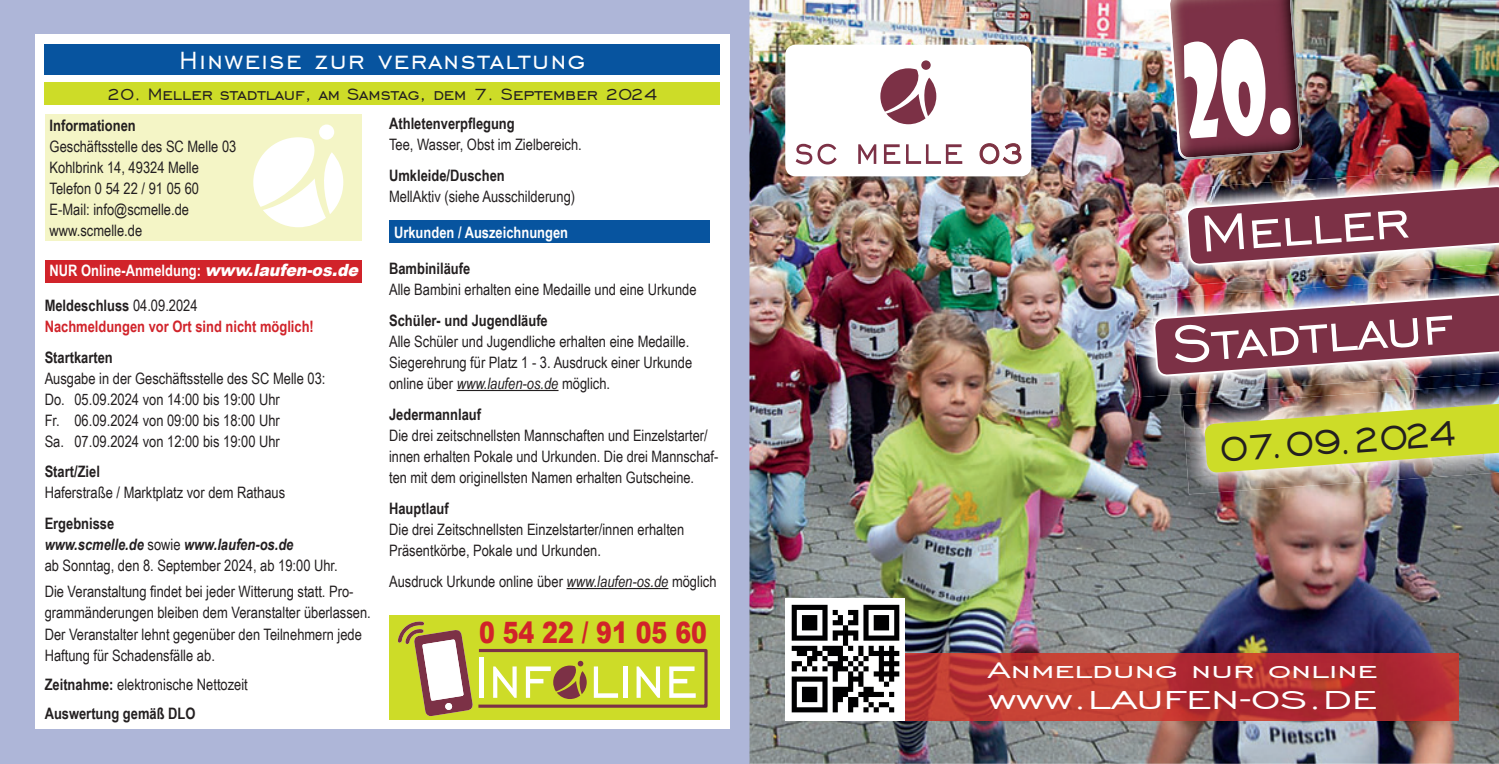
<style>
.page{position:relative;width:1499px;height:764px;background:#fff}
.page>*{position:absolute;margin:0;border:0;box-sizing:border-box;transform-origin:0 0}
.t1{font:66.33px/108.5px "Engravers Gothic BT";color:#fff;text-align:center}
.t2{font:46.02px "Engravers Gothic BT";color:#231f20;scale:.91 1}
.t3{font:32.9px "Engravers Gothic BT";color:#fff;scale:1.39 1}
.t4{font:31.5px "Engravers Gothic BT";letter-spacing:.05em;color:#fff}
.t5{font:900 29.4px "Arial";color:#d1232a;scale:.81 1}
.t6{font:28.53px "Engravers Gothic BT";color:#fff;scale:1.39 1}
.t7{font:21px "Engravers Gothic BT";color:#231f20}
.t8{font:15.75px/21.2px "Arial Narrow";color:#231f20}
.t9{font:700 15.75px/29.2px "Arial Narrow";color:#231f20}
.t10{font:700 15.75px/34.5px "Arial Narrow";color:#fff}
.t11{font:700 15.75px "Arial Narrow";color:#d1232a}
.s1{font-family:"Arial";font-weight:900;font-style:italic;font-size:16.8px}
.s2{color:#231f20}
.s3{font-weight:400;color:#231f20}
.s4{font-weight:700}
.s5{font-weight:700;font-style:italic}
.s6{font-weight:400}
.s7{font-style:italic}
</style>
<div class="page">
<div style="left:0;top:0;width:749px;height:764px;background:#aeb6d8"></div>
<div style="left:35px;top:35px;width:694px;height:694px;background:#fff"></div>
<div style="left:389px;top:221px;width:320px;height:22px;background:#07549f"></div>
<div style="left:45px;top:260px;width:316px;height:23px;background:#d1232a"></div>
<div style="left:45px;top:114px;width:316px;height:127px;background:#f4f5c6"></div>
<img style="left:749px;top:0;width:749px;height:764px">
<div style="left:785px;top:45px;width:246px;height:131px;background:#fff;border-radius:10px"></div>
<img style="left:1167px;top:0;width:134px;height:159px">
<img style="left:1165px;top:166px;width:333px;height:20px">
<img style="left:1132px;top:275px;width:366px;height:122px">
<img style="left:1153px;top:186px;width:345px;height:190px">
<div style="left:785px;top:598px;width:120px;height:123px;background:#fff"></div>
<svg style="left:791px;top:605px;width:108px;height:107px"></svg>
<svg style="left:795px;top:144px;width:41px;height:21px"></svg>
<svg style="left:858px;top:144px;width:18px;height:20px"></svg>
<svg style="left:883px;top:144px;width:79px;height:20px"></svg>
<svg style="left:979px;top:143px;width:42px;height:21px"></svg>
<svg style="left:880px;top:68px;width:56px;height:56px"></svg>
<div style="left:921px;top:60px;width:9px;height:10px;background:#7c3146;border-radius:50%"></div>
<img style="left:1182px;top:384px;width:316px;height:110px">
<img style="left:1203px;top:389px;width:295px;height:84px">
<img style="left:905px;top:653px;width:552px;height:68px">
<div style="left:45px;top:82px;width:674px;height:22px;background:#cddc28"></div>
<div style="left:45px;top:45px;width:674px;height:30px;background:#07549f"></div>
<div style="left:389px;top:615px;width:330px;height:104px;background:#cddc28"></div>
<hr style="left:479px;top:657px;width:4px;height:41px;background:#fff">
<svg style="left:493px;top:666px;width:23px;height:32px"></svg>
<svg style="left:593px;top:666px;width:25px;height:32px"></svg>
<hr style="left:623px;top:666px;width:4px;height:32px;background:#fff">
<svg style="left:636px;top:666px;width:24px;height:32px"></svg>
<svg style="left:669px;top:666px;width:26px;height:32px"></svg>
<svg style="left:526px;top:661px;width:60px;height:38px"></svg>
<div style="left:477px;top:649px;width:230px;height:59px;border:3px solid #7c3146"></div>
<svg style="left:398px;top:622px;width:75px;height:94px"></svg>
<div style="left:445px;top:703px;width:7px;height:7px;background:#fff;border-radius:3px"></div>
<hr style="left:456px;top:390px;width:102px;height:1px;background:#231f20">
<hr style="left:566px;top:588px;width:102px;height:1px;background:#231f20">
<svg style="left:253px;top:137px;width:90px;height:90px"></svg>
<div style="left:319px;top:125px;width:15px;height:15px;background:#fff;border-radius:50%"></div>
<svg style="left:1181px;top:37px;width:110px;height:102px;background:#7b3147"></svg>
<h3 class="t4" style="left:179px;top:42px;width:408px">Hinweise zur veranstaltung</h3>
<h3 class="t7" style="left:107px;top:82px;width:552px">20. Meller stadtlauf, am Samstag, dem 7. September 2024</h3>
<p class="t9" style="left:50px;top:110px;width:88px">Informationen</p>
<p class="t8" style="left:50px;top:135px;width:188px">Geschäftsstelle des SC Melle 03<br>Kohlbrink 14, 49324 Melle<br>Telefon 0 54 22 / 91 05 60<br>E-Mail: info@scmelle.de www.scmelle.de</p>
<p class="t10" style="left:45px;top:253px;width:320px;text-indent:5px">NUR Online-Anmeldung: <span class="s1">www.laufen-os.de<br></span><span class="s2">Meldeschluss</span> <span class="s3">04.09.2024</span></p>
<p class="t11" style="left:45px;top:314px;width:271px">Nachmeldungen vor Ort sind nicht möglich!</p>
<p class="t9" style="left:45px;top:342px;width:70px">Startkarten</p>
<p class="t8" style="left:45px;top:367px;width:282px">Ausgabe in der Geschäftsstelle des SC Melle 03:<br>Do. 05.09.2024 von 14:00 bis 19:00 Uhr<br>Fr. 06.09.2024 von 09:00 bis 18:00 Uhr<br>Sa. 07.09.2024 von 12:00 bis 19:00 Uhr</p>
<p class="t9" style="left:45px;top:456px;width:57px">Start/Ziel</p>
<p class="t8" style="left:45px;top:481px;width:242px">Haferstraße / Marktplatz vor dem Rathaus</p>
<p class="t8" style="left:45px;top:512px;width:295px"><span class="s4">Ergebnisse<br></span><span class="s5">www.scmelle.de</span> sowie <span class="s5">www.laufen-os.de<br></span>ab Sonntag, den 8. September 2024, ab 19:00 Uhr.</p>
<p class="t8" style="left:45px;top:581px;width:327px">Die Veranstaltung findet bei jeder Witterung statt. Pro&shy;grammänderungen bleiben dem Veranstalter überlassen.<br>Der Veranstalter lehnt gegenüber den Teilnehmern jede Haftung für Schadensfälle ab.</p>
<p class="t9" style="left:45px;top:669px;width:205px">Zeitnahme: <span class="s6">elektronische Nettozeit<br></span>Auswertung gemäß DLO</p>
<p class="t9" style="left:389px;top:108px;width:127px">Athletenverpflegung</p>
<p class="t8" style="left:389px;top:133px;width:194px">Tee, Wasser, Obst im Zielbereich.</p>
<p class="t9" style="left:389px;top:160px;width:117px">Umkleide/Duschen</p>
<p class="t8" style="left:389px;top:185px;width:187px">MellAktiv (siehe Ausschilderung)</p>
<p class="t10" style="left:394px;top:214px;width:175px">Urkunden / Auszeichnungen</p>
<p class="t9" style="left:389px;top:253px;width:83px">Bambiniläufe</p>
<p class="t8" style="left:389px;top:278px;width:309px">Alle Bambini erhalten eine Medaille und eine Urkunde</p>
<p class="t9" style="left:389px;top:305px;width:160px">Schüler- und Jugendläufe</p>
<p class="t8" style="left:389px;top:330px;width:304px">Alle Schüler und Jugendliche erhalten eine Medaille.<br>Siegerehrung für Platz 1 - 3. Ausdruck einer Urkunde online über <span class="s7">www.laufen-os.de</span> möglich.</p>
<p class="t9" style="left:389px;top:399px;width:93px">Jedermannlauf</p>
<p class="t8" style="left:389px;top:424px;width:331px">Die drei zeitschnellsten Mannschaften und Einzelstarter/ innen erhalten Pokale und Urkunden. Die drei Mannschaf&shy;ten mit dem originellsten Namen erhalten Gutscheine.</p>
<p class="t9" style="left:389px;top:493px;width:61px">Hauptlauf</p>
<p class="t8" style="left:389px;top:518px;width:297px">Die drei Zeitschnellsten Einzelstarter/innen erhalten<br>Präsentkörbe, Pokale und Urkunden.</p>
<p class="t8" style="left:389px;top:570px;width:329px">Ausdruck Urkunde online über <span class="s7">www.laufen-os.de</span> möglich</p>
<h3 class="t5" style="left:479px;top:611px;width:283px">0 54 22 / 91 05 60</h3>
<h1 class="t1" style="left:1160px;top:181px;width:283px;rotate:-4deg">Meller<br>Stadtlauf</h1>
<h2 class="t2" style="left:1218px;top:424px;width:261px;rotate:-4deg">07.09.2024</h2>
<h3 class="t6" style="left:987px;top:654px;width:282px">Anmeldung nur online</h3>
<h3 class="t3" style="left:988px;top:682px;width:281px">www.LAUFEN-OS.DE</h3>
</div>
